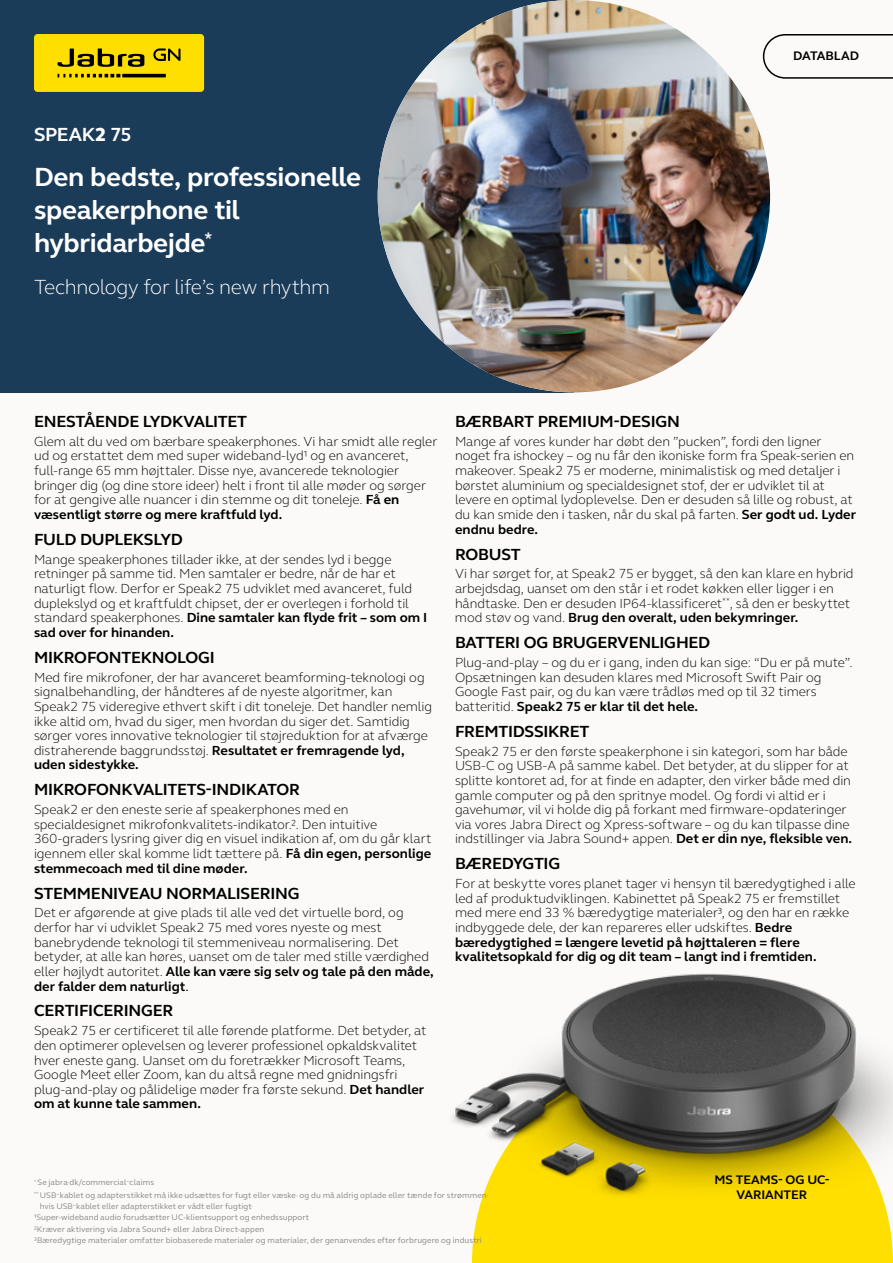
<style>
.page{position:relative;width:893px;height:1263px;background:#fbfaf8}
.page>*{position:absolute;margin:0;border:0;box-sizing:border-box;transform-origin:0 0}
.t1{font:700 27px/33px "GN Elliot";letter-spacing:-.01em;color:#fff}
.t2{font:300 21px "GN Elliot";letter-spacing:-.02em;color:#fff}
.t3{font:700 19.5px "GN Elliot";letter-spacing:-.015em;color:#fff}
.t4{font:700 16.5px "GN Elliot";letter-spacing:-.015em;color:#000}
.t5{font:300 13.5px/14.5px "GN Elliot";letter-spacing:-.005em;color:#000}
.t6{font:700 12.75px/14.2px "GN Elliot";color:#000;text-align:center}
.t7{font:8.25px/11.2px "GN Elliot";letter-spacing:.01em;color:#878786}
.s1{font-weight:800}
.s2{font-weight:700}
.s3{font-weight:400}
</style>
<div class="page">
<div style="left:0;top:0;width:574px;height:392px;background:#1a3c59"></div>
<img style="left:378px;top:0;width:392px;height:392px;border-radius:196px">
<img style="left:452px;top:973px;width:441px;height:290px">
<svg style="left:763px;top:34px;width:130px;height:45px"></svg>
<div style="left:34px;top:34px;width:170px;height:58px;background:#ffdf00;border-radius:4px"></div>
<svg style="left:58px;top:49px;width:86px;height:18px"></svg>
<svg style="left:58px;top:74px;width:62px;height:3px"></svg>
<hr style="left:122px;top:74px;width:44px;height:3px;background:#000">
<svg style="left:153px;top:48px;width:28px;height:13px"></svg>
<h3 class="t3" style="left:34px;top:121px;width:99px">SPEAK<span class="s1">2</span> 75</h3>
<h1 class="t1" style="left:34px;top:160px;width:328px">Den bedste, professionelle speakerphone til hybridarbejde<sup>*</sup></h1>
<h2 class="t2" style="left:34px;top:273px;width:297px">Technology for life’s new rhythm</h2>
<p class="t6" style="left:793px;top:48px;width:67px">DATABLAD</p>
<p class="t4" style="left:34px;top:410px;width:215px">ENESTÅENDE LYDKVALITET</p>
<p class="t5" style="left:34px;top:434px;width:405px">Glem alt du ved om bærbare speakerphones. Vi har smidt alle regler ud og erstattet dem med super wideband-lyd1 og en avanceret, full-range 65 mm højttaler. Disse nye, avancerede teknologier bringer dig (og dine store ideer) helt i front til alle møder og sørger for at gengive alle nuancer i din stemme og dit toneleje. <span class="s2">Få en væsentligt større og mere kraftfuld lyd.</span></p>
<p class="t4" style="left:34px;top:528px;width:150px">FULD DUPLEKSLYD</p>
<p class="t5" style="left:34px;top:551px;width:395px">Mange speakerphones tillader ikke, at der sendes lyd i begge retninger på samme tid. Men samtaler er bedre, når de har et naturligt flow. Derfor er Speak2 75 udviklet med avanceret, fuld duplekslyd og et kraftfuldt chipset, der er overlegen i forhold til standard speakerphones. <span class="s2">Dine samtaler kan flyde frit – som om I sad over for hinanden.</span></p>
<p class="t4" style="left:34px;top:646px;width:182px">MIKROFONTEKNOLOGI</p>
<p class="t5" style="left:34px;top:669px;width:400px">Med fire mikrofoner, der har avanceret beamforming-teknologi og signalbehandling, der håndteres af de nyeste algoritmer, kan Speak2 75 videregive ethvert skift i dit toneleje. Det handler nemlig ikke altid om, hvad du siger, men hvordan du siger det. Samtidig sørger vores innovative teknologier til støjreduktion for at afværge distraherende baggrundsstøj. <span class="s2">Resultatet er fremragende lyd, uden sidestykke.</span></p>
<p class="t4" style="left:34px;top:779px;width:268px">MIKROFONKVALITETS-INDIKATOR</p>
<p class="t5" style="left:34px;top:802px;width:399px">Speak2 er den eneste serie af speakerphones med en specialdesignet mikrofonkvalitets-indikator.2. Den intuitive 360-graders lysring giver dig en visuel indikation af, om du går klart igennem eller skal komme lidt tættere på. <span class="s2">Få din egen, personlige stemmecoach med til dine møder.</span></p>
<p class="t4" style="left:34px;top:882px;width:267px">STEMMENIVEAU NORMALISERING</p>
<p class="t5" style="left:34px;top:905px;width:401px">Det er afgørende at give plads til alle ved det virtuelle bord, og derfor har vi udviklet Speak2 75 med vores nyeste og mest banebrydende teknologi til stemmeniveau normalisering. Det betyder, at alle kan høres, uanset om de taler med stille værdighed eller højlydt autoritet. <span class="s2">Alle kan være sig selv og tale på den måde, der falder dem naturligt</span><span class="s3">.</span></p>
<p class="t4" style="left:34px;top:1000px;width:141px">CERTIFICERINGER</p>
<p class="t5" style="left:34px;top:1023px;width:394px">Speak2 75 er certificeret til alle førende platforme. Det betyder, at den optimerer oplevelsen og leverer professionel opkaldskvalitet hver eneste gang. Uanset om du foretrækker Microsoft Teams, Google Meet eller Zoom, kan du altså regne med gnidningsfri plug-and-play og pålidelige møder fra første sekund. <span class="s2">Det handler om at kunne tale sammen.</span></p>
<p class="t4" style="left:455px;top:410px;width:227px">BÆRBART PREMIUM-DESIGN</p>
<p class="t5" style="left:455px;top:434px;width:403px">Mange af vores kunder har døbt den ”pucken”, fordi den ligner noget fra ishockey – og nu får den ikoniske form fra Speak-serien en makeover. Speak2 75 er moderne, minimalistisk og med detaljer i børstet aluminium og specialdesignet stof, der er udviklet til at levere en optimal lydoplevelse. Den er desuden så lille og robust, at du kan smide den i tasken, når du skal på farten. <span class="s2">Ser godt ud. Lyder endnu bedre.</span></p>
<p class="t4" style="left:455px;top:543px;width:67px">ROBUST</p>
<p class="t5" style="left:455px;top:566px;width:400px">Vi har sørget for, at Speak2 75 er bygget, så den kan klare en hybrid arbejdsdag, uanset om den står i et rodet køkken eller ligger i en håndtaske. Den er desuden IP64-klassificeret<sup>**</sup>, så den er beskyttet mod støv og vand. <span class="s2">Brug den overalt, uden bekymringer.</span></p>
<p class="t4" style="left:455px;top:631px;width:257px">BATTERI OG BRUGERVENLIGHED</p>
<p class="t5" style="left:455px;top:655px;width:399px">Plug-and-play – og du er i gang, inden du kan sige: “Du er på mute”.<br>Opsætningen kan desuden klares med Microsoft Swift Pair og Google Fast pair, og du kan være trådløs med op til 32 timers batteritid. <span class="s2">Speak2 75 er klar til det hele.</span></p>
<p class="t4" style="left:455px;top:720px;width:136px">FREMTIDSSIKRET</p>
<p class="t5" style="left:455px;top:743px;width:399px">Speak2 75 er den første speakerphone i sin kategori, som har både USB-C og USB-A på samme kabel. Det betyder, at du slipper for at splitte kontoret ad, for at finde en adapter, den virker både med din gamle computer og på den spritnye model. Og fordi vi altid er i gavehumør, vil vi holde dig på forkant med firmware-opdateringer via vores Jabra Direct og Xpress-software – og du kan tilpasse dine indstillinger via Jabra Sound+ appen. <span class="s2">Det er din nye, fleksible ven.</span></p>
<p class="t4" style="left:455px;top:853px;width:107px">BÆREDYGTIG</p>
<p class="t5" style="left:455px;top:876px;width:402px">For at beskytte vores planet tager vi hensyn til bæredygtighed i alle led af produktudviklingen. Kabinettet på Speak2 75 er fremstillet med mere end 33 % bæredygtige materialer3, og den har en række indbyggede dele, der kan repareres eller udskiftes. <span class="s2">Bedre bæredygtighed = længere levetid på højttaleren = flere kvalitetsopkald for dig og dit team – langt ind i fremtiden.</span></p>
<p class="t7" style="left:34px;top:1176px;width:456px;line-height:12.3px"><sup>*</sup> Se jabra.dk/commercial-claims<br><sup>**</sup> USB-kablet og adapterstikket må ikke udsættes for fugt eller væske, og du må aldrig oplade eller tænde for strømmen,</p>
<p class="t7" style="left:34px;top:1200px;width:449px;text-indent:6px">hvis USB-kablet eller adapterstikket er vådt eller fugtigt.<br>1Super-wideband audio forudsætter UC-klientsupport og enhedssupport<br>2Kræver aktivering via Jabra Sound+ eller Jabra Direct-appen<br>3Bæredygtige materialer omfatter biobaserede materialer og materialer, der genanvendes efter forbrugere og industri</p>
<p class="t6" style="left:714px;top:1173px;width:116px">MS TEAMS- OG UC-<br>VARIANTER</p>
</div>
